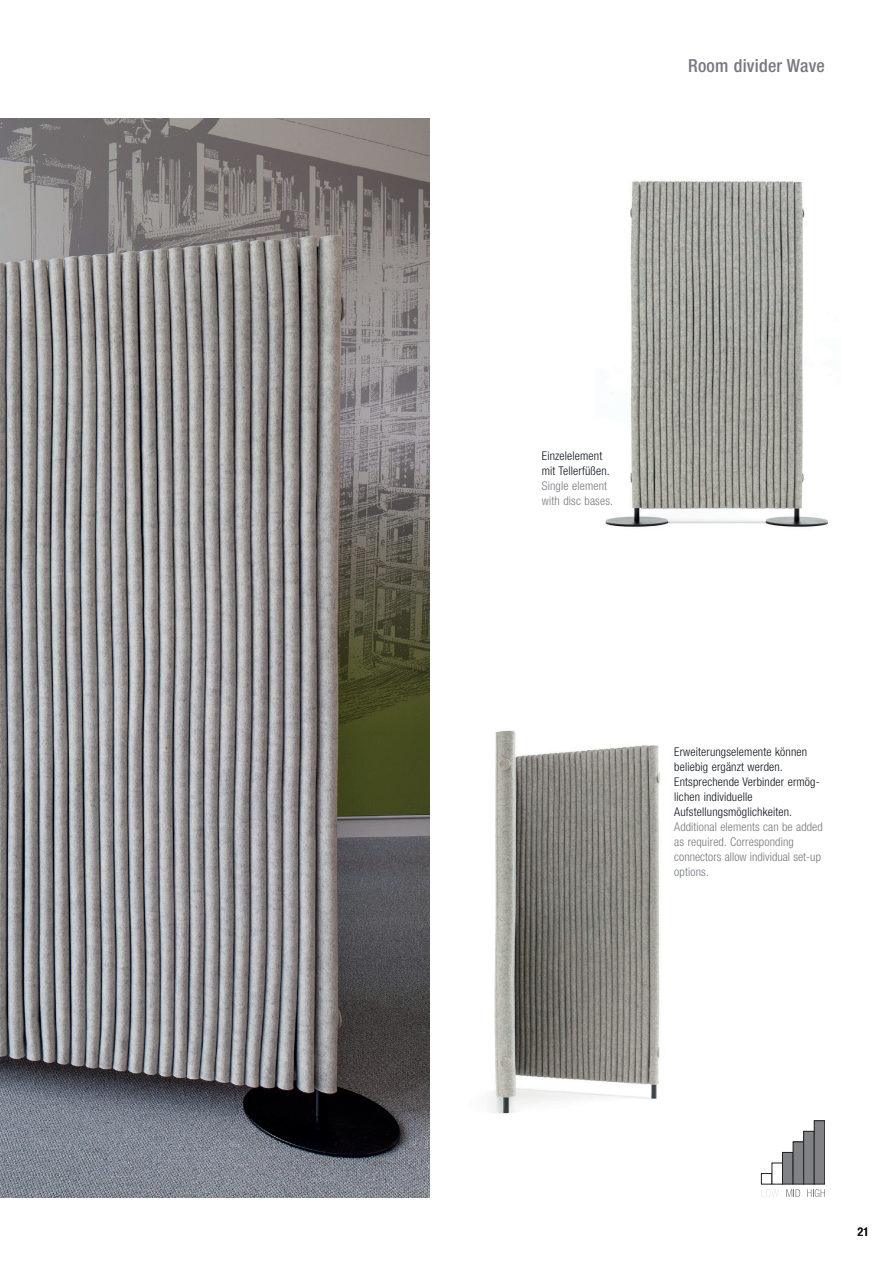
<style>
.page{position:relative;width:893px;height:1263px;background:#fff}
.page>*{position:absolute;margin:0;border:0;box-sizing:border-box;transform-origin:0 0}
.t1{font:500 condensed 18px "Helvetica Neue LT Pro";letter-spacing:.015em;color:#75797e}
.t2{font:300 condensed 12px/15px "Helvetica Neue LT Pro";letter-spacing:.015em;color:#0e141a}
.t3{font:300 condensed 12px/15px "Helvetica Neue LT Pro";letter-spacing:.01em;color:#75797e}
.t4{font:500 condensed 12px "Helvetica Neue LT Pro";color:#0e141a}
</style>
<div class="page">
<img style="left:0;top:119px;width:429px;height:1078px">
<img style="left:605px;top:180px;width:223px;height:348px">
<img style="left:488px;top:730px;width:172px;height:384px">
<div style="left:761px;top:1173px;width:11px;height:11px;border:1px solid #231f20"></div>
<div style="left:782px;top:1152px;width:11px;height:32px;background:#808285"></div>
<div style="left:782px;top:1152px;width:11px;height:32px;border:1px solid #231f20"></div>
<div style="left:793px;top:1142px;width:11px;height:42px;background:#808285"></div>
<div style="left:793px;top:1142px;width:11px;height:42px;border:1px solid #231f20"></div>
<div style="left:804px;top:1131px;width:10px;height:53px;background:#808285"></div>
<div style="left:803px;top:1131px;width:11px;height:53px;border:1px solid #231f20"></div>
<div style="left:814px;top:1121px;width:11px;height:63px;background:#808285"></div>
<div style="left:814px;top:1120px;width:11px;height:64px;border:1px solid #231f20"></div>
<svg style="left:761px;top:1189px;width:18px;height:8px"></svg>
<svg style="left:786px;top:1189px;width:14px;height:8px"></svg>
<svg style="left:807px;top:1189px;width:18px;height:8px"></svg>
<h1 class="t1" style="left:688px;top:55px;width:138px">Room divider Wave</h1>
<p class="t2" style="left:542px;top:448px;width:69px">Einzelelement mit Tellerfüßen.</p>
<p class="t3" style="left:542px;top:478px;width:73px">Single element with disc bases.</p>
<p class="t2" style="left:674px;top:745px;width:147px">Erweiterungselemente können beliebig ergänzt werden.<br>Entsprechende Verbinder ermög&shy;lichen individuelle<br>Aufstellungsmöglichkeiten.</p>
<p class="t3" style="left:674px;top:820px;width:150px">Additional elements can be added as required. Corresponding connectors allow individual set-up options.</p>
<p class="t4" style="left:857px;top:1224px;width:13px">21</p>
</div>
